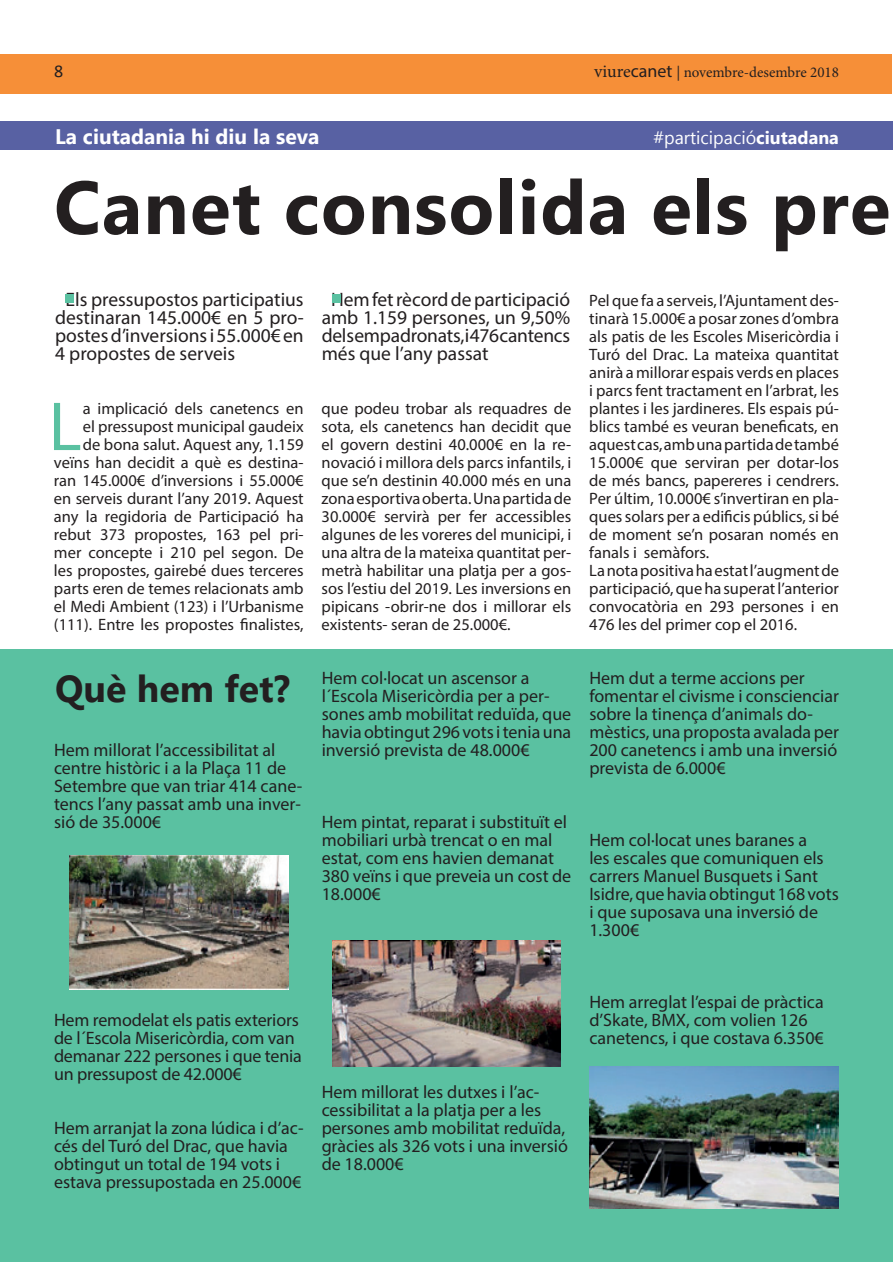
<style>
.page{position:relative;width:893px;height:1263px;background:#fff}
.page>*{position:absolute;margin:0;border:0;box-sizing:border-box;transform-origin:0 0}
.t1{font:700 75px "Gadugi";letter-spacing:.015em;color:#231f20}
.t2{font:69.9px "Myriad Pro";color:#5ac1a1}
.t3{font:700 37.5px "Gadugi";color:#231f20}
.t4{font:700 21px "Gadugi";color:#fff}
.t5{font:19.5px/18px "Myriad Pro";color:#231f20;text-align:justify}
.t6{font:18px/18px "Myriad Pro";color:#231f20}
.t7{font:18px "Gadugi";color:#fff}
.t8{font:18px "Calibri";color:#231f20}
.t9{font:16.5px/18px "Myriad Pro";color:#231f20;text-align:right}
.t10{font:15px "Minion Pro";letter-spacing:-.005em;color:#231f20}
.s1{font-size:18px}
.s2{font-family:"Myriad Pro";font-size:18px}
.s3{font-weight:700}
</style>
<div class="page">
<div style="left:1px;top:54px;width:891px;height:40px;background:#f68f38"></div>
<div style="left:0;top:122px;width:893px;height:28px;background:#5861a3"></div>
<div style="left:65px;top:294px;width:9px;height:9px;background:#5ac1a1"></div>
<div style="left:332px;top:294px;width:9px;height:9px;background:#5ac1a1"></div>
<div style="left:0;top:649px;width:892px;height:613px;background:#5ac1a1"></div>
<img style="left:69px;top:855px;width:219px;height:134px">
<img style="left:333px;top:941px;width:227px;height:125px">
<img style="left:589px;top:1066px;width:250px;height:143px">
<p class="t8" style="left:54px;top:59px;width:11px">8</p>
<p class="t10" style="left:594px;top:62px;width:246px"><span class="s1">viure</span><span class="s2">canet</span> | novembre-desembre 2018</p>
<p class="t4" style="left:55px;top:124px;width:266px">La ciutadania hi diu la seva</p>
<p class="t7" style="left:653px;top:127px;width:187px">#participació<span class="s3">ciutadana</span></p>
<h1 class="t1" style="left:54px;top:162px;width:838px">Canet consolida els pre</h1>
<p class="t5" style="left:322px;top:290px;width:250px;text-indent:9px">Hem fet rècord de participació amb 1.159 persones, un 9,50% dels empadronats, i 476 cantencs més que l’any passat</p>
<p class="t5" style="left:55px;top:290px;width:250px;text-indent:11px">Els pressupostos participatius destinaran 145.000€ en 5 pro&shy;postes d’inversions i 55.000€ en 4 propostes de serveis</p>
<h2 class="t2" style="left:49px;top:383px;width:34px">L</h2>
<p class="t9" style="left:54px;top:399px;width:251px">a implicació dels canetencs en<br>el pressupost municipal gaudeix<br>de bona salut. Aquest any, 1.159 veïns han decidit a què es destina&shy;ran 145.000€ d’inversions i 55.000€ en serveis durant l’any 2019. Aquest any la regidoria de Participació ha rebut 373 propostes, 163 pel pri&shy;mer concepte i 210 pel segon. De les propostes, gairebé dues terceres parts eren de temes relacionats amb el Medi Ambient (123) i l’Urbanisme (111). Entre les propostes finalistes,</p>
<p class="t9" style="left:322px;top:399px;width:251px;text-align:justify">que podeu trobar als requadres de sota, els canetencs han decidit que el govern destini 40.000€ en la re&shy;novació i millora dels parcs infantils, i que se’n destinin 40.000 més en una zona esportiva oberta. Una partida de 30.000€ servirà per fer accessibles algunes de les voreres del municipi, i una altra de la mateixa quantitat per&shy;metrà habilitar una platja per a gos&shy;sos l’estiu del 2019. Les inversions en pipicans -obrir-ne dos i millorar els existents- seran de 25.000€.</p>
<h3 class="t3" style="left:55px;top:666px;width:236px">Què hem fet?</h3>
<p class="t6" style="left:54px;top:741px;width:250px">Hem millorat l’accessibilitat al centre històric i a la Plaça 11 de<br>Setembre que van triar 414 cane&shy;tencs l’any passat amb una inver&shy;sió de 35.000€</p>
<p class="t6" style="left:322px;top:669px;width:251px">Hem col·locat un ascensor a l´Escola Misericòrdia per a per&shy;sones amb mobilitat reduïda, que havia obtingut 296 vots i tenia una inversió prevista de 48.000€</p>
<p class="t6" style="left:322px;top:813px;width:251px">Hem pintat, reparat i substituït el mobiliari urbà trencat o en mal estat, com ens havien demanat<br>380 veïns i que preveia un cost de<br>18.000€</p>
<p class="t9" style="left:589px;top:291px;width:251px;text-align:left">Pel que fa a serveis, l’Ajuntament des&shy;tinarà 15.000€ a posar zones d’ombra als patis de les Escoles Misericòrdia i Turó del Drac. La mateixa quantitat anirà a millorar espais verds en places i parcs fent tractament en l’arbrat, les plantes i les jardineres. Els espais pú&shy;blics també es veuran beneficats, en aquest cas, amb una partida de també 15.000€ que serviran per dotar-los de més bancs, papereres i cendrers.<br>Per últim, 10.000€ s’invertiran en pla&shy;ques solars per a edificis públics, si bé de moment se’n posaran només en fanals i semàfors.<br>La nota positiva ha estat l’augment de participació, que ha superat l’anterior convocatòria en 293 persones i en 476 les del primer cop el 2016.</p>
<p class="t6" style="left:589px;top:669px;width:251px">Hem dut a terme accions per fomentar el civisme i conscienciar sobre la tinença d’animals do&shy;mèstics, una proposta avalada per<br>200 canetencs i amb una inversió prevista de 6.000€</p>
<p class="t6" style="left:589px;top:831px;width:251px">Hem col·locat unes baranes a<br>les escales que comuniquen els carrers Manuel Busquets i Sant<br>Isidre, que havia obtingut 168 vots i que suposava una inversió de<br>1.300€</p>
<p class="t6" style="left:54px;top:1011px;width:249px">Hem remodelat els patis exteriors de l´Escola Misericòrdia, com van demanar 222 persones i que tenia un pressupost de 42.000€</p>
<p class="t6" style="left:54px;top:1119px;width:251px">Hem arranjat la zona lúdica i d’ac&shy;cés del Turó del Drac, que havia obtingut un total de 194 vots i estava pressupostada en 25.000€</p>
<p class="t6" style="left:322px;top:1083px;width:248px">Hem millorat les dutxes i l’ac&shy;cessibilitat a la platja per a les persones amb mobilitat reduïda, gràcies als 326 vots i una inversió de 18.000€</p>
<p class="t6" style="left:589px;top:993px;width:236px">Hem arreglat l’espai de pràctica d’Skate, BMX, com volien 126 canetencs, i que costava 6.350€</p>
</div>
